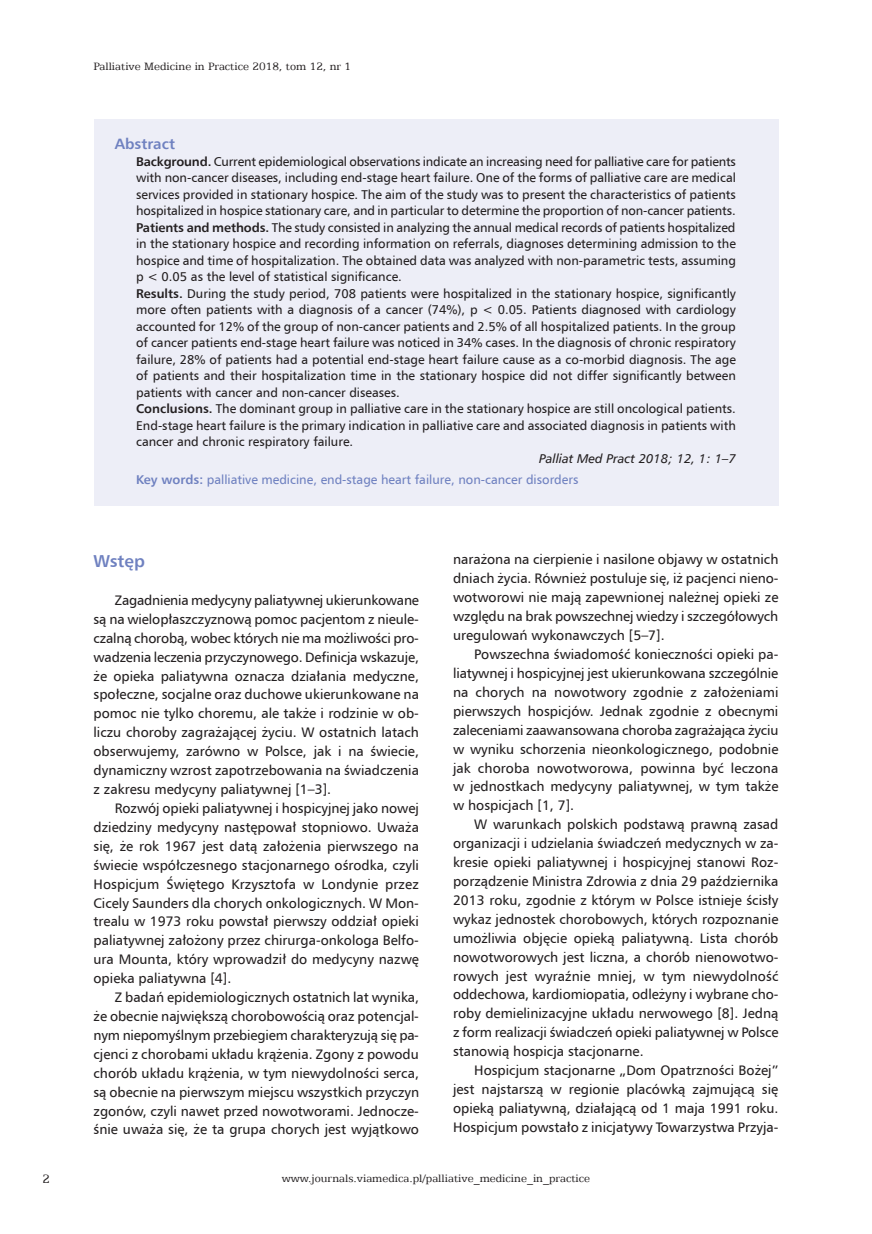
<style>
.page{position:relative;width:872px;height:1234px;background:#fff}
.page>*{position:absolute;margin:0;border:0;box-sizing:border-box;transform-origin:0 0}
.Śródtytuł_1{font:700 17.25px "Humnst 777 EU";color:#6f81c0}
.Streszczenie_-_śródt{font:700 15px "Humnst 777 EU";color:#6f81c0}
.Tekst{font:13.8px/18.9px "Humnst 777 EU";color:#231f20;text-align:justify}
.t1{font:13.5px "Egyptian 505 EU";color:#231f20}
.Streszczenie_-_tekst{font:12.75px/16.5px "Humnst 777 EU";color:#231f20;text-align:justify}
.Streszcz_-_slowa_klu{font:12.75px "Humnst 777 EU";color:#6f81c0}
.Streszczenie_dane{font:italic 12.75px "Humnst 777 EU";color:#231f20}
.t2{font:12px "Egyptian 505 EU";color:#231f20}
.s1{font-weight:700}
</style>
<div class="page">
<div style="left:94px;top:119px;width:684px;height:386px;background:#edeef7"></div>
<p class="t2" style="left:94px;top:60px;width:259px">Palliative Medicine in Practice 2018, tom 12, nr 1</p>
<p class="Streszczenie_-_śródt" style="left:115px;top:134px;width:62px">Abstract</p>
<p class="Streszczenie_-_tekst" style="left:136px;top:153px;width:601px"><span class="s1">Background.</span> Current epidemiological observations indicate an increasing need for palliative care for patients with non-cancer diseases, including end-stage heart failure. One of the forms of palliative care are medical services provided in stationary hospice. The aim of the study was to present the characteristics of patients hospitalized in hospice stationary care, and in particular to determine the proportion of non-cancer patients.</p>
<p class="Streszczenie_-_tekst" style="left:136px;top:219px;width:601px"><span class="s1">Patients and methods.</span> The study consisted in analyzing the annual medical records of patients hospitalized in the stationary hospice and recording information on referrals, diagnoses determining admission to the hospice and time of hospitalization. The obtained data was analyzed with non-parametric tests, assuming p &lt; 0.05 as the level of statistical significance.</p>
<p class="Streszczenie_-_tekst" style="left:136px;top:285px;width:601px"><span class="s1">Results.</span> During the study period, 708 patients were hospitalized in the stationary hospice, significantly more often patients with a diagnosis of a cancer (74%), p &lt; 0.05. Patients diagnosed with cardiology accounted for 12% of the group of non-cancer patients and 2.5% of all hospitalized patients. In the group of cancer patients end-stage heart failure was noticed in 34% cases. In the diagnosis of chronic respiratory failure, 28% of patients had a potential end-stage heart failure cause as a co-morbid diagnosis. The age of patients and their hospitalization time in the stationary hospice did not differ significantly between patients with cancer and non-cancer diseases.</p>
<p class="Streszczenie_-_tekst" style="left:136px;top:400px;width:601px"><span class="s1">Conclusions.</span> The dominant group in palliative care in the stationary hospice are still oncological patients.<br>End-stage heart failure is the primary indication in palliative care and associated diagnosis in patients with cancer and chronic respiratory failure.</p>
<p class="Streszczenie_dane" style="left:539px;top:450px;width:198px">Palliat Med Pract 2018; 12, 1: 1–7</p>
<p class="Streszcz_-_slowa_klu" style="left:136px;top:471px;width:444px"><span class="s1">Key words:</span> palliative medicine, end-stage heart failure, non-cancer disorders</p>
<p class="Śródtytuł_1" style="left:94px;top:550px;width:53px">Wstęp</p>
<p class="Tekst" style="left:94px;top:590px;width:327px;text-indent:21px">Zagadnienia medycyny paliatywnej ukierunkowane są na wielopłaszczyznową pomoc pacjentom z nieule&shy;czalną chorobą, wobec których nie ma możliwości pro&shy;wadzenia leczenia przyczynowego. Definicja wskazuje, że opieka paliatywna oznacza działania medyczne, społeczne, socjalne oraz duchowe ukierunkowane na pomoc nie tylko choremu, ale także i rodzinie w ob&shy;liczu choroby zagrażającej życiu. W ostatnich latach obserwujemy, zarówno w Polsce, jak i na świecie, dynamiczny wzrost zapotrzebowania na świadczenia z zakresu medycyny paliatywnej [1–3].</p>
<p class="Tekst" style="left:94px;top:798px;width:327px;text-indent:21px">Rozwój opieki paliatywnej i hospicyjnej jako nowej dziedziny medycyny następował stopniowo. Uważa się, że rok 1967 jest datą założenia pierwszego na świecie współczesnego stacjonarnego ośrodka, czyli Hospicjum Świętego Krzysztofa w Londynie przez Cicely Saunders dla chorych onkologicznych. W Mon&shy;trealu w 1973 roku powstał pierwszy oddział opieki paliatywnej założony przez chirurga-onkologa Belfo&shy;ura Mounta, który wprowadził do medycyny nazwę opieka paliatywna [4].</p>
<p class="Tekst" style="left:94px;top:987px;width:327px;text-indent:21px">Z badań epidemiologicznych ostatnich lat wynika, że obecnie największą chorobowością oraz potencjal&shy;nym niepomyślnym przebiegiem charakteryzują się pa&shy;cjenci z chorobami układu krążenia. Zgony z powodu chorób układu krążenia, w tym niewydolności serca, są obecnie na pierwszym miejscu wszystkich przyczyn zgonów, czyli nawet przed nowotworami. Jednocze&shy;śnie uważa się, że ta grupa chorych jest wyjątkowo</p>
<p class="Tekst" style="left:453px;top:550px;width:327px">narażona na cierpienie i nasilone objawy w ostatnich dniach życia. Również postuluje się, iż pacjenci nieno&shy;wotworowi nie mają zapewnionej należnej opieki ze względu na brak powszechnej wiedzy i szczegółowych uregulowań wykonawczych [5–7].</p>
<p class="Tekst" style="left:453px;top:644px;width:327px;text-indent:21px">Powszechna świadomość konieczności opieki pa&shy;liatywnej i hospicyjnej jest ukierunkowana szczególnie na chorych na nowotwory zgodnie z założeniami pierwszych hospicjów. Jednak zgodnie z obecnymi zaleceniami zaawansowana choroba zagrażająca życiu w wyniku schorzenia nieonkologicznego, podobnie jak choroba nowotworowa, powinna być leczona w jednostkach medycyny paliatywnej, w tym także w hospicjach [1, 7].</p>
<p class="Tekst" style="left:453px;top:814px;width:327px;text-indent:21px">W warunkach polskich podstawą prawną zasad organizacji i udzielania świadczeń medycznych w za&shy;kresie opieki paliatywnej i hospicyjnej stanowi Roz&shy;porządzenie Ministra Zdrowia z dnia 29 października 2013 roku, zgodnie z którym w Polsce istnieje ścisły wykaz jednostek chorobowych, których rozpoznanie umożliwia objęcie opieką paliatywną. Lista chorób nowotworowych jest liczna, a chorób nienowotwo&shy;rowych jest wyraźnie mniej, w tym niewydolność oddechowa, kardiomiopatia, odleżyny i wybrane cho&shy;roby demielinizacyjne układu nerwowego [8]. Jedną z form realizacji świadczeń opieki paliatywnej w Polsce stanowią hospicja stacjonarne.</p>
<p class="Tekst" style="left:453px;top:1060px;width:327px;text-indent:21px">Hospicjum stacjonarne „Dom Opatrzności Bożej” jest najstarszą w regionie placówką zajmującą się opieką paliatywną, działającą od 1 maja 1991 roku.<br>Hospicjum powstało z inicjatywy Towarzystwa Przyja-</p>
<p class="t1" style="left:43px;top:1170px;width:9px">2</p>
<p class="t2" style="left:282px;top:1170px;width:310px">www.journals.viamedica.pl/palliative_medicine_in_practice</p>
</div>
